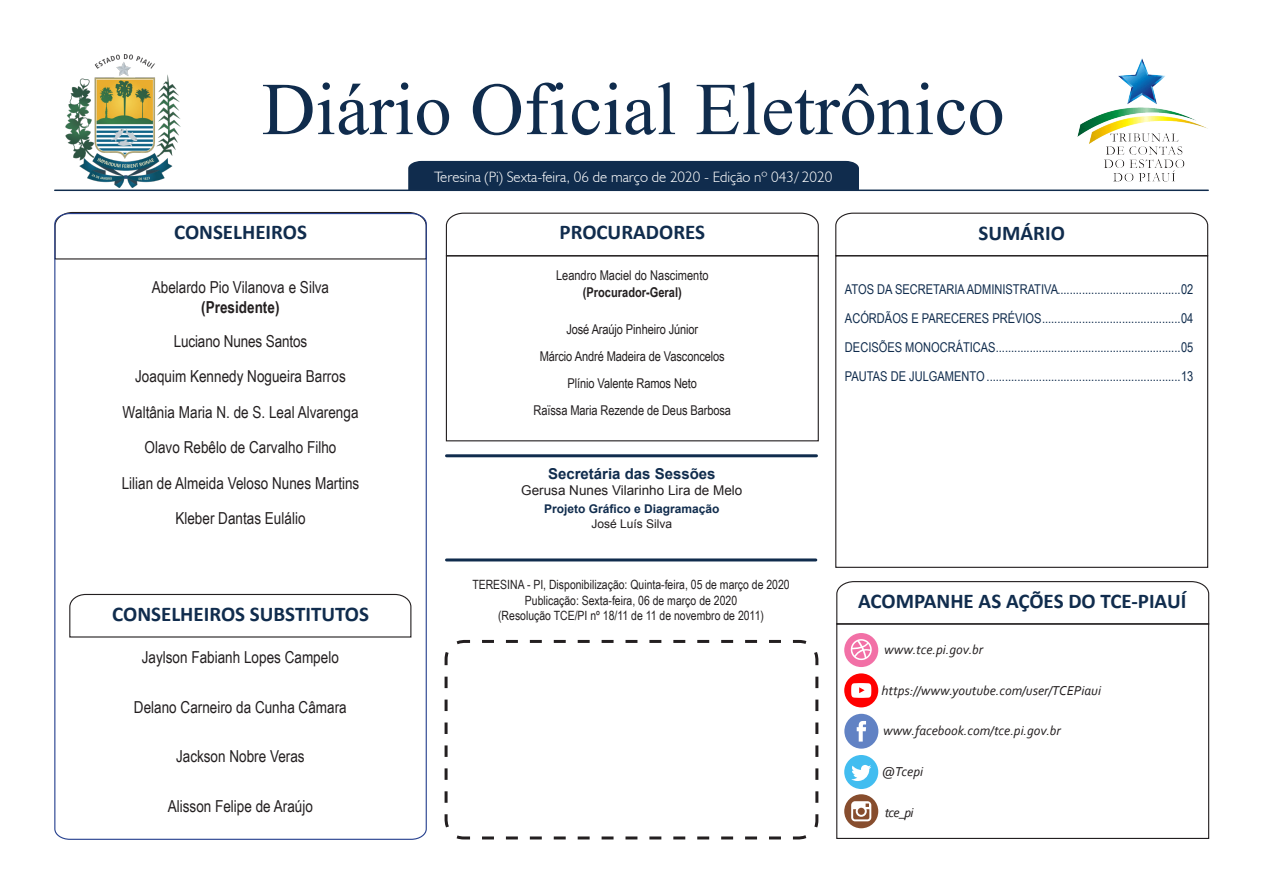
<style>
.page{position:relative;width:1263px;height:893px;background:#fff}
.page>*{position:absolute;margin:0;border:0;box-sizing:border-box;transform-origin:0 0}
.t1{font:111px "Microsoft Himalaya";color:#102c4d}
.t2{font:700 21px "Calibri";color:#102c4d}
.t3{font:16.5px "Arial Narrow";color:#231f20}
.t4{font:700 16.5px "Arial Narrow";color:#231f20}
.t5{font:300 15px "Humanist 521 BT";color:#fff}
.t6{font:700 15px "Arial";color:#102c4d}
.t7{font:13.5px "Arial Narrow";color:#102c4d}
.t8{font:13.5px "Arial Narrow";letter-spacing:-.01em;color:#231f20}
.t9{font:italic 13.5px "Corbel";color:#231f20}
.t10{font:13.5px "Arial";color:#231f20}
.t11{font:700 13.5px "Arial Narrow";color:#231f20}
.t12{font:12.75px "Arial Narrow";color:#231f20}
.t13{font:700 12px "Arial";color:#102c4d}
.t14{font:12px "Arial";color:#231f20}
</style>
<div class="page">
<img style="left:1077px;top:58px;width:131px;height:124px">
<div style="left:408px;top:161px;width:451px;height:29px;background:#102c4d"></div>
<hr style="left:55px;top:190px;width:1153px;height:1px;background:#102c4d">
<svg style="left:73px;top:211px;width:335px;height:1px"></svg>
<svg style="left:54px;top:212px;width:373px;height:628px"></svg>
<svg style="left:69px;top:593px;width:343px;height:45px"></svg>
<svg style="left:445px;top:212px;width:374px;height:45px"></svg>
<img style="left:65px;top:54px;width:115px;height:133px">
<hr style="left:446px;top:454px;width:370px;height:3px;background:#102c4d">
<hr style="left:446px;top:558px;width:370px;height:3px;background:#102c4d">
<div style="left:446px;top:255px;width:373px;height:186px;border:1px solid #231f20"></div>
<svg style="left:835px;top:212px;width:374px;height:45px"></svg>
<div style="left:835px;top:255px;width:373px;height:313px;border:1px solid #231f20"></div>
<svg style="left:444px;top:639px;width:375px;height:201px"></svg>
<div style="left:844px;top:794px;width:34px;height:34px;background:#874d2e;border-radius:50%"></div>
<svg style="left:851px;top:801px;width:20px;height:20px"></svg>
<div style="left:844px;top:633px;width:34px;height:34px;background:#f270a6;border-radius:50%"></div>
<svg style="left:851px;top:639px;width:21px;height:21px"></svg>
<div style="left:844px;top:673px;width:34px;height:34px;background:#f00;border-radius:50%"></div>
<svg style="left:851px;top:683px;width:20px;height:15px"></svg>
<svg style="left:836px;top:581px;width:374px;height:44px"></svg>
<div style="left:844px;top:714px;width:34px;height:35px;background:#6182c4;border-radius:50%"></div>
<svg style="left:857px;top:721px;width:9px;height:21px"></svg>
<div style="left:844px;top:755px;width:34px;height:34px;background:#42bdf0;border-radius:50%"></div>
<svg style="left:851px;top:765px;width:20px;height:16px"></svg>
<p class="t1" style="left:262px;top:31px;width:744px">Diário Oficial Eletrônico</p>
<p class="t5" style="left:434px;top:167px;width:400px">Teresina (Pi) Sexta-feira, 06 de março de 2020 - Edição nº 043/ 2020</p>
<p class="t2" style="left:174px;top:218px;width:134px">CONSELHEIROS</p>
<p class="t2" style="left:978px;top:220px;width:88px">SUMÁRIO</p>
<p class="t2" style="left:559px;top:219px;width:147px">PROCURADORES</p>
<p class="t8" style="left:556px;top:266px;width:154px">Leandro Maciel do Nascimento</p>
<p class="t3" style="left:152px;top:275px;width:179px">Abelardo Pio Vilanova e Silva</p>
<p class="t11" style="left:583px;top:282px;width:101px">(Procurador-Geral)</p>
<p class="t7" style="left:845px;top:280px;width:350px">ATOS DA SECRETARIA ADMINISTRATIVA........................................02</p>
<p class="t7" style="left:845px;top:309px;width:350px">ACÓRDÃOS E PARECERES PRÉVIOS.............................................04</p>
<p class="t7" style="left:845px;top:338px;width:350px">DECISÕES MONOCRÁTICAS............................................................05</p>
<p class="t7" style="left:845px;top:366px;width:350px">PAUTAS DE JULGAMENTO...............................................................13</p>
<p class="t4" style="left:201px;top:295px;width:80px">(Presidente)</p>
<p class="t8" style="left:566px;top:320px;width:133px">José Araújo Pinheiro Júnior</p>
<p class="t8" style="left:540px;top:347px;width:187px">Márcio André Madeira de Vasconcelos</p>
<p class="t8" style="left:568px;top:374px;width:131px">Plínio Valente Ramos Neto</p>
<p class="t8" style="left:534px;top:401px;width:199px">Raïssa Maria Rezende de Deus Barbosa</p>
<p class="t3" style="left:174px;top:329px;width:135px">Luciano Nunes Santos</p>
<p class="t3" style="left:135px;top:364px;width:212px">Joaquim Kennedy Nogueira Barros</p>
<p class="t3" style="left:122px;top:400px;width:238px">Waltânia Maria N. de S. Leal Alvarenga</p>
<p class="t3" style="left:145px;top:435px;width:193px">Olavo Rebêlo de Carvalho Filho</p>
<p class="t3" style="left:122px;top:471px;width:239px">Lilian de Almeida Veloso Nunes Martins</p>
<p class="t3" style="left:175px;top:506px;width:132px">Kleber Dantas Eulálio</p>
<p class="t6" style="left:548px;top:464px;width:169px">Secretária das Sessões</p>
<p class="t10" style="left:521px;top:481px;width:223px">Gerusa Nunes Vilarinho Lira de Melo</p>
<p class="t13" style="left:544px;top:501px;width:177px">Projeto Gráfico e Diagramação</p>
<p class="t14" style="left:591px;top:515px;width:82px">José Luís Silva</p>
<p class="t2" style="left:112px;top:600px;width:258px">CONSELHEIROS SUBSTITUTOS</p>
<p class="t3" style="left:142px;top:645px;width:199px">Jaylson Fabianh Lopes Campelo</p>
<p class="t3" style="left:134px;top:695px;width:214px">Delano Carneiro da Cunha Câmara</p>
<p class="t3" style="left:176px;top:744px;width:130px">Jackson Nobre Veras</p>
<p class="t3" style="left:168px;top:794px;width:147px">Alisson Felipe de Araújo</p>
<p class="t12" style="left:472px;top:575px;width:319px">TERESINA - PI, Disponibilização: Quinta-feira, 05 de março de 2020</p>
<p class="t12" style="left:525px;top:591px;width:214px">Publicação: Sexta-feira, 06 de março de 2020</p>
<p class="t12" style="left:498px;top:606px;width:267px">(Resolução TCE/PI nº 18/11 de 11 de novembro de 2011)</p>
<p class="t2" style="left:858px;top:588px;width:330px">ACOMPANHE AS AÇÕES DO TCE-PIAUÍ</p>
<p class="t9" style="left:884px;top:641px;width:100px">www.tce.pi.gov.br</p>
<p class="t9" style="left:881px;top:682px;width:221px">https://www.youtube.com/user/TCEPiaui</p>
<p class="t9" style="left:883px;top:722px;width:179px">www.facebook.com/tce.pi.gov.br</p>
<p class="t9" style="left:882px;top:763px;width:43px">@Tcepi</p>
<p class="t9" style="left:885px;top:804px;width:30px">tce_pi</p>
</div>
